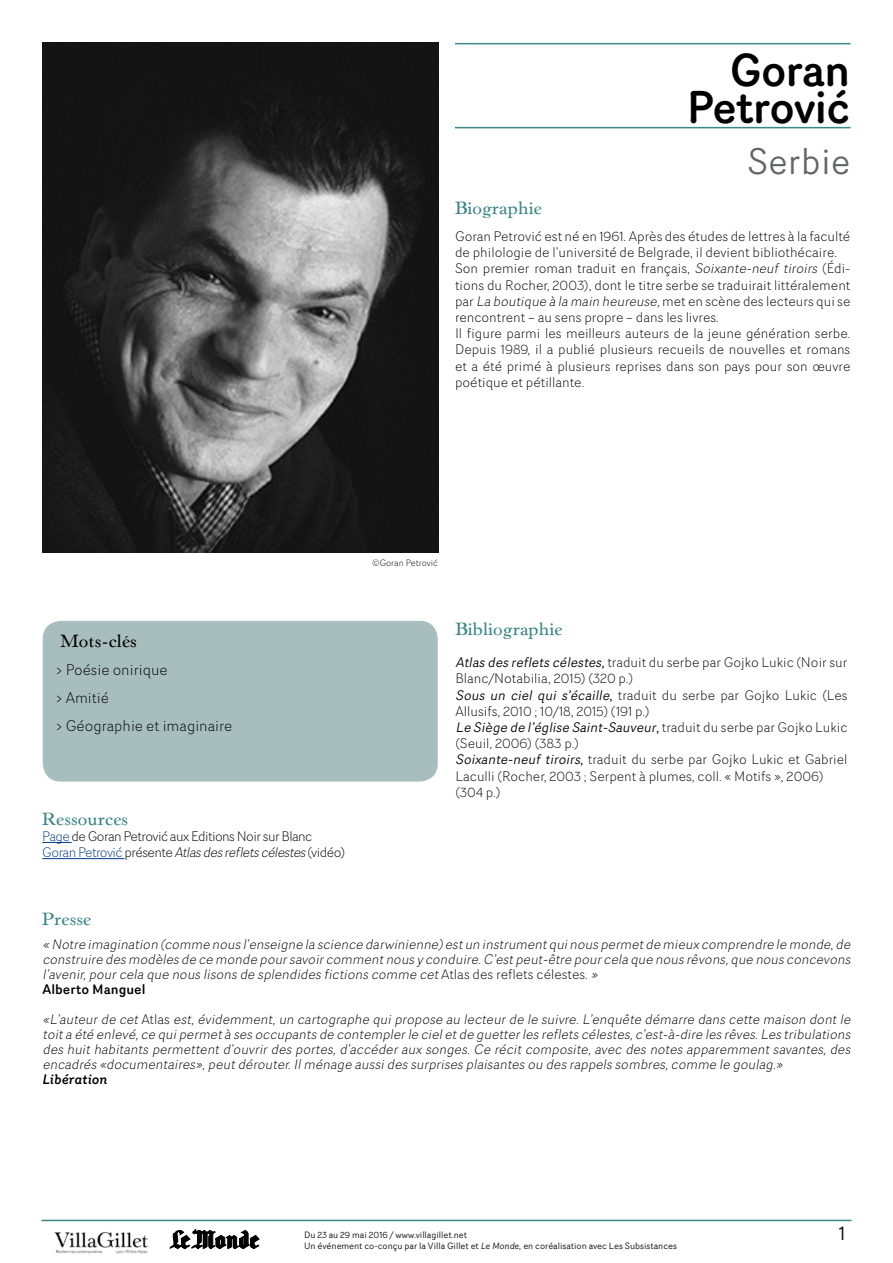
<style>
.page{position:relative;width:893px;height:1263px;background:#fff}
.page>*{position:absolute;margin:0;border:0;box-sizing:border-box;transform-origin:0 0}
.t1{font:500 45px/37.5px "Router";letter-spacing:-.03em;color:#000;text-align:right}
.t2{font:36px "Router";color:#646567}
.t3{font:19.5px "Router";color:#000}
.t4{font:600 18px "Horley Old Style";color:#3b8686}
.t5{font:600 18px "Horley Old Style";color:#000}
.t6{font:300 15px/27.9px "Router";color:#000}
.t7{font:300 13.5px/16.2px "Router";color:#000}
.t8{font:italic 300 13.5px/15px "Router";color:#000}
.t9{font:300 13.5px/16.2px "Router";letter-spacing:-.04em;color:#000}
.t10{font:italic 500 13.5px "Router";letter-spacing:-.005em;color:#000}
.t11{font:9px "Router";color:#000}
.t12{font:300 9px "Router";color:#000}
.s1{font-style:italic}
.s2{color:#003882}
.s3{font-weight:400;font-style:italic}
.s4{font-weight:400}
.s5{font-style:normal}
.s6{font-weight:500;font-style:normal}
</style>
<div class="page">
<hr style="left:41px;top:1220px;width:810px;height:1px;background:#3b8686">
<img style="left:54px;top:1231px;width:94px;height:23px">
<svg style="left:169px;top:1229px;width:91px;height:21px"></svg>
<div style="left:43px;top:621px;width:395px;height:160px;background:#a8bebe;border-radius:18px"></div>
<hr style="left:455px;top:43px;width:395px;height:1px;background:#3b8686">
<hr style="left:455px;top:127px;width:395px;height:1px;background:#3b8686">
<hr style="left:42px;top:842px;width:30px;height:1px;background:#003882">
<hr style="left:42px;top:858px;width:83px;height:1px;background:#003882">
<img style="left:43px;top:43px;width:395px;height:510px">
<h1 class="t1" style="left:686px;top:50px;width:165px">Goran<br>Petrović</h1>
<h3 class="t4" style="left:455px;top:197px;width:88px">Biographie</h3>
<h2 class="t2" style="left:747px;top:135px;width:105px">Serbie</h2>
<p class="t7" style="left:455px;top:228px;width:397px">Goran Petrović est né en 1961. Après des études de lettres à la faculté de philologie de l’université de Belgrade, il devient bibliothécaire.<br>Son premier roman traduit en français, <span class="s1">Soixante-neuf tiroirs</span> (Édi&shy;tions du Rocher, 2003), dont le titre serbe se traduirait littéralement par <span class="s1">La boutique à la main heureuse,</span>met en scène des lecteurs qui se rencontrent – au sens propre – dans les livres.<br>Il figure parmi les meilleurs auteurs de la jeune génération serbe.<br>Depuis 1989, il a publié plusieurs recueils de nouvelles et romans et a été primé à plusieurs reprises dans son pays pour son œuvre poétique et pétillante.</p>
<h3 class="t5" style="left:60px;top:630px;width:79px">Mots-clés</h3>
<p class="t6" style="left:55px;top:656px;width:178px">&gt; Poésie onirique<br>&gt; Amitié<br>&gt; Géographie et imaginaire</p>
<h3 class="t4" style="left:42px;top:807px;width:88px">Ressources</h3>
<p class="t9" style="left:42px;top:827px;width:305px"><span class="s2">Page</span> de Goran Petrović aux Editions Noir sur Blanc<br><span class="s2">Goran Petrović</span> présente <span class="s1">Atlasdesrefletscélestes</span>(vidéo)</p>
<h3 class="t4" style="left:42px;top:908px;width:51px">Presse</h3>
<p class="t12" style="left:372px;top:556px;width:67px">©Goran Petrović</p>
<h3 class="t4" style="left:455px;top:618px;width:109px">Bibliographie</h3>
<p class="t7" style="left:455px;top:654px;width:394px"><span class="s3">Atlasdesrefletscélestes,</span>traduit du serbe par Gojko Lukic (Noir sur Blanc/Notabilia, 2015) (320 p.)<br><span class="s3">Sous un ciel qui s’écaille</span><span class="s4">,</span> traduit du serbe par Gojko Lukic (Les Allusifs, 2010 ; 10/18, 2015) (191 p.)<br><span class="s3">Le Siège de l’église Saint-Sauveur</span><span class="s4">,</span> t ra d u i t d u s e r b e p a r G oj k o L u k i c (Seuil, 2006) (383 p.)<br><span class="s3">Soixante-neuf tiroirs</span><span class="s4">,</span> traduit du serbe par Gojko Lukic et Gabriel Laculli (Rocher, 2003 ; Serpent à plumes, coll. « Motifs », 2006) (304 p.)</p>
<p class="t8" style="left:42px;top:936px;width:813px">« Notre imagination (comme nousl’enseigne la science darwinienne)estun instrumentquinouspermetde mieux comprendre le monde,de construire desmodèlesde ce monde poursavoircommentnousy conduire.C’estpeut-être pourcela que nousrêvons,que nousconcevons l’avenir,pourcela que nouslisonsde splendidesfictionscomme cet<span class="s5">At l as d es re fl ets c é l estes .</span> »<br><span class="s6">Alberto Manguel</span></p>
<p class="t8" style="left:42px;top:1011px;width:813px;text-align:justify">«L’auteurde cet<span class="s5">At l a s</span> est,évidemment,un cartographe quipropose au lecteurde le suivre.L’enquête démarre danscette maison dontle toita été enlevé,ce quipermetà sesoccupantsde contemplerle cieletde guetterlesrefletscélestes,c’est-à-dire lesrêves.Lestribulations deshuithabitantspermettentd’ouvrirdesportes,d’accéderaux songes.Ce récitcomposite,avec desnotesapparemmentsavantes,des encadrés«documentaires»,peutdérouter.Ilménage aussidessurprisesplaisantesou desrappelssombres,comme le goulag.»</p>
<p class="t10" style="left:42px;top:1069px;width:67px">Libération</p>
<p class="t11" style="left:304px;top:1228px;width:165px">Du 23 au 29 mai 2016 / www.villagillet.net</p>
<h3 class="t3" style="left:839px;top:1219px;width:8px">1</h3>
<p class="t11" style="left:304px;top:1239px;width:374px">Un événement co-conçu par la Villa Gillet et <span class="s1">Le Monde,</span> en coréalisation avec Les Subsistances</p>
</div>
